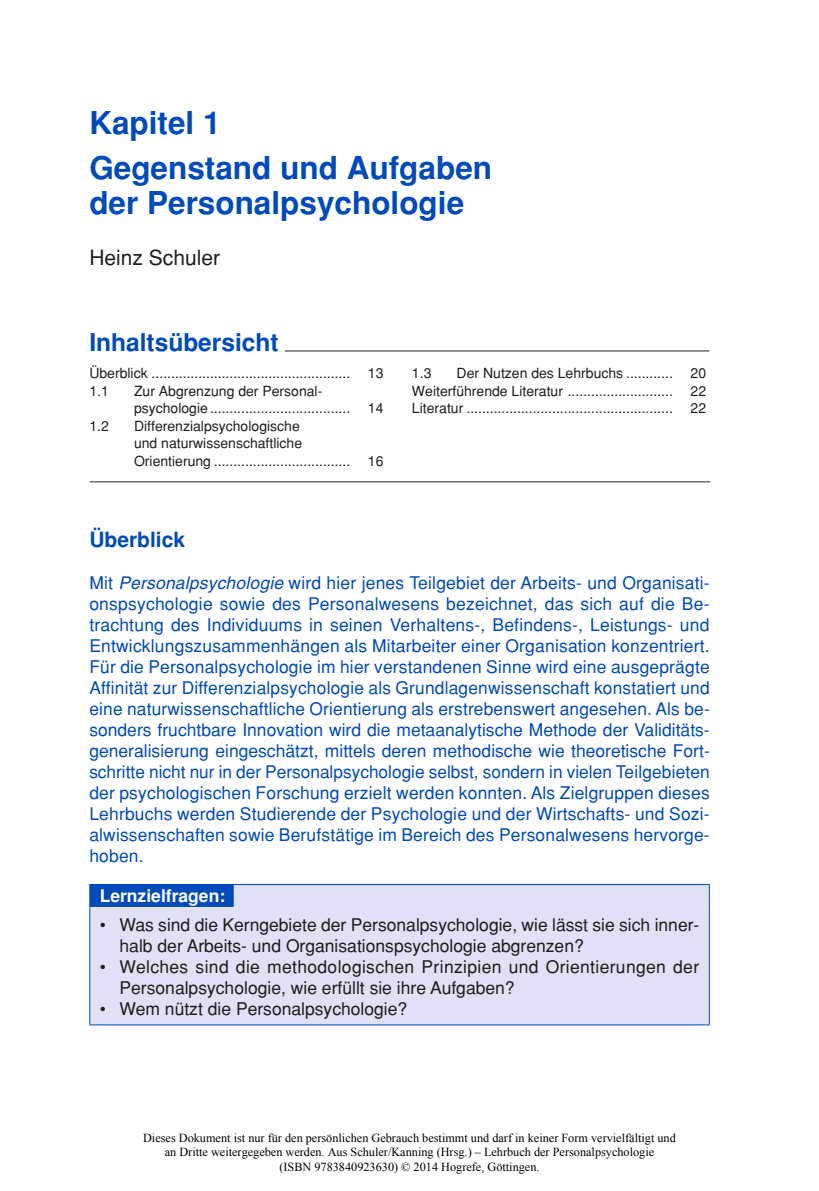
<style>
.page{position:relative;width:819px;height:1191px;background:#fff}
.page>*{position:absolute;margin:0;border:0;box-sizing:border-box;transform-origin:0 0}
.t1{font:700 31.5px/45px "Helvetica";color:#004aba}
.t2{font:700 24.5px "Helvetica";color:#004aba}
.t3{font:21px "Helvetica";color:#1d1d1b}
.t4{font:700 21px "Helvetica";color:#004aba}
.t5{font:17.5px/21px "Helvetica";letter-spacing:.01em;color:#004aba;text-align:justify}
.t6{font:17.5px/21px "Helvetica";color:#1d1d1b}
.t7{font:17.5px/21px "Helvetica";letter-spacing:.02em;color:#1d1d1b}
.t8{font:700 17.5px "Helvetica";color:#fff}
.t9{font:14px/17.5px "Helvetica";color:#1d1d1b}
.t10{font:12.25px/14.7px "Times New Roman";color:#000;text-align:center}
.s1{font-style:italic}
</style>
<div class="page">
<hr style="left:285px;top:350px;width:424px;height:1px;background:#1d1d1b">
<hr style="left:90px;top:481px;width:620px;height:1px;background:#1d1d1b">
<div style="left:90px;top:885px;width:618px;height:139px;background:#e0e0f6"></div>
<hr style="left:89px;top:884px;width:145px;height:1px;background:#004aba">
<svg style="left:89px;top:885px;width:1px;height:22px"></svg>
<hr style="left:89px;top:907px;width:1px;height:117px;background:#004aba">
<hr style="left:708px;top:907px;width:1px;height:117px;background:#004aba">
<hr style="left:89px;top:1024px;width:145px;height:1px;background:#004aba">
<hr style="left:234px;top:1024px;width:475px;height:1px;background:#004aba">
<hr style="left:234px;top:884px;width:475px;height:1px;background:#004aba">
<svg style="left:708px;top:885px;width:1px;height:22px"></svg>
<h1 class="t1" style="left:89px;top:100px;width:404px">Kapitel 1<br>Gegenstand und Aufgaben</h1>
<h1 class="t1" style="left:89px;top:180px;width:376px">der Personalpsychologie</h1>
<p class="t3" style="left:89px;top:245px;width:132px">Heinz Schuler</p>
<h2 class="t2" style="left:89px;top:328px;width:191px">Inhaltsübersicht</h2>
<p class="t9" style="left:89px;top:364px;width:262px">Überblick ...................................................</p>
<p class="t9" style="left:368px;top:364px;width:17px">13</p>
<p class="t9" style="left:89px;top:382px;width:21px">1.1</p>
<p class="t9" style="left:134px;top:382px;width:218px">Zur Abgrenzung der Personal&shy;psychologie ....................................</p>
<p class="t9" style="left:368px;top:399px;width:17px">14</p>
<p class="t9" style="left:89px;top:417px;width:21px">1.2</p>
<p class="t9" style="left:134px;top:417px;width:218px">Differenzialpsychologische<br>und naturwissenschaftliche<br>Orientierung ...................................</p>
<p class="t9" style="left:368px;top:452px;width:17px">16</p>
<p class="t9" style="left:412px;top:364px;width:21px">1.3</p>
<p class="t9" style="left:456px;top:364px;width:218px">Der Nutzen des Lehrbuchs ............</p>
<p class="t9" style="left:690px;top:364px;width:17px">20</p>
<p class="t9" style="left:412px;top:382px;width:262px">Weiterführende Literatur ...........................</p>
<p class="t9" style="left:690px;top:382px;width:17px">22</p>
<p class="t9" style="left:412px;top:399px;width:262px">Literatur .....................................................</p>
<p class="t9" style="left:690px;top:399px;width:17px">22</p>
<p class="t4" style="left:89px;top:527px;width:97px">Überblick</p>
<p class="t5" style="left:89px;top:572px;width:622px">Mit <span class="s1">Personalpsychologie</span> wird hier jenes Teilgebiet der Arbeits- und Organisati&shy;onspsychologie sowie des Personalwesens bezeichnet, das sich auf die Be&shy;trachtung des Individuums in seinen Verhaltens-, Befindens-, Leistungs- und Entwicklungszusammenhängen als Mitarbeiter einer Organisation konzentriert.<br>Für die Personalpsychologie im hier verstandenen Sinne wird eine ausgeprägte Affinität zur Differenzialpsychologie als Grundlagenwissenschaft konstatiert und eine naturwissenschaftliche Orientierung als erstrebenswert angesehen. Als be&shy;sonders fruchtbare Innovation wird die metaanalytische Methode der Validitäts&shy;generalisierung eingeschätzt, mittels deren methodische wie theoretische Fort&shy;schritte nicht nur in der Personalpsychologie selbst, sondern in vielen Teilgebieten der psychologischen Forschung erzielt werden konnten. Als Zielgruppen dieses Lehrbuchs werden Studierende der Psychologie und der Wirtschafts- und Sozi&shy;alwissenschaften sowie Berufstätige im Bereich des Personalwesens hervorge&shy;hoben.</p>
<p class="t8" style="left:100px;top:885px;width:127px">Lernzielfragen:</p>
<p class="t6" style="left:119px;top:914px;width:581px;text-indent:-20px">• Was sind die Kerngebiete der Personalpsychologie, wie lässt sie sich inner&shy;halb der Arbeits- und Organisationspsychologie abgrenzen?</p>
<p class="t7" style="left:119px;top:956px;width:581px;text-indent:-20px">• Welches sind die methodologischen Prinzipien und Orientierungen der<br>Personalpsychologie, wie erfüllt sie ihre Aufgaben?</p>
<p class="t6" style="left:100px;top:998px;width:309px">• Wem nützt die Personalpsychologie?</p>
<p class="t10" style="left:143px;top:1130px;width:534px">Dieses Dokument ist nur für den persönlichen Gebrauch bestimmt und darf in keiner Form vervielfältigt und an Dritte weitergegeben werden. Aus Schuler/Kanning (Hrsg.) – Lehrbuch der Personalpsychologie<br>(ISBN 9783840923630) © 2014 Hogrefe, Göttingen.</p>
</div>
